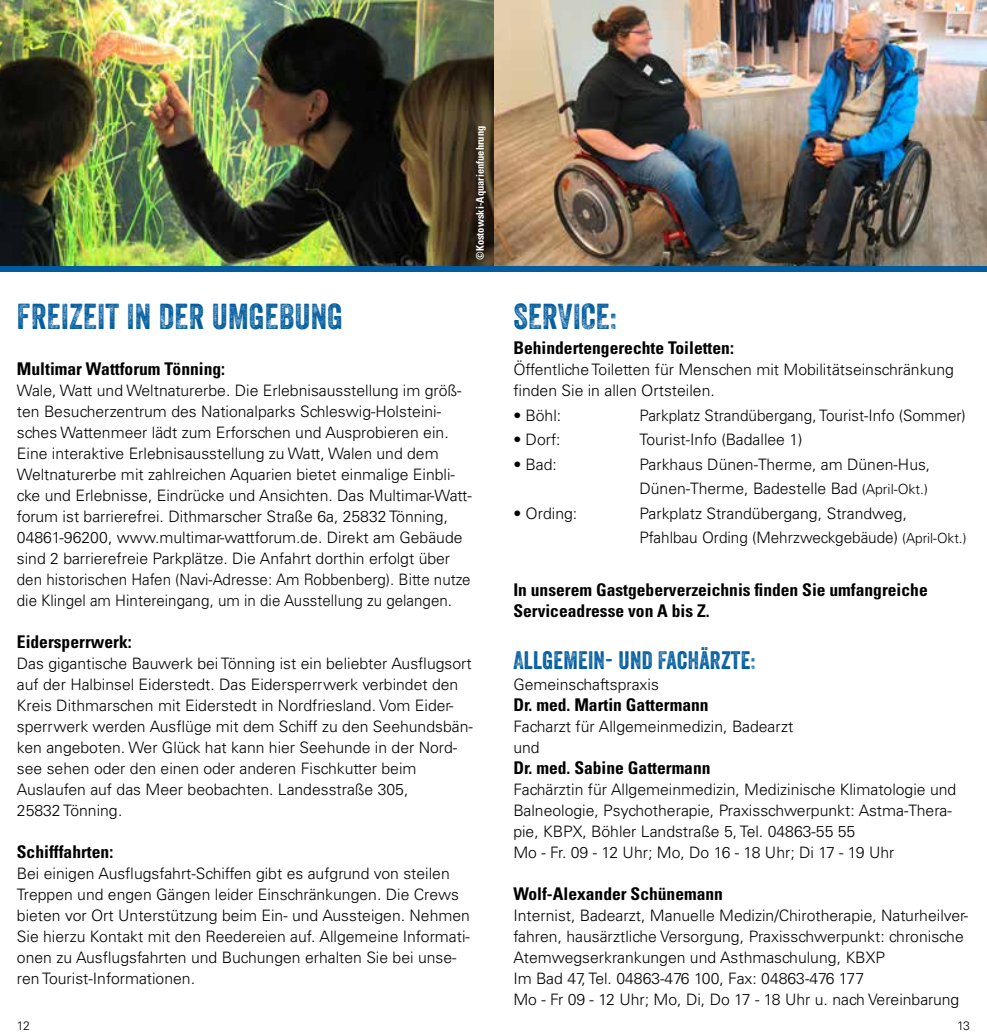
<style>
.page{position:relative;width:987px;height:1036px;background:#fff}
.page>*{position:absolute;margin:0;border:0;box-sizing:border-box;transform-origin:0 0}
.t1{font:35px "Veneer Two";letter-spacing:.01em;color:#005c9f}
.t2{font:24.5px "Veneer Two";letter-spacing:.01em;color:#005c9f}
.t3{font:700 condensed 17.5px/21px "Univers LT Std";color:#000}
.t4{font:300 15.75px/21px "Univers LT Std";color:#000}
.t5{font:300 12.25px "Univers LT Std";color:#000}
.t6{font:700 condensed 10.5px "Univers LT Std";color:#fff}
.s1{font-size:14px}
</style>
<div class="page">
<img style="left:0;top:0;width:986px;height:266px">
<div style="left:0;top:266px;width:493px;height:5px;background:#005b9f"></div>
<div style="left:478px;top:266px;width:508px;height:5px;background:#005b9f"></div>
<p class="t6" style="left:473px;top:260px;width:136px;rotate:-90deg">©Kostowski-Aquarienfuehrung</p>
<h1 class="t1" style="left:17px;top:295px;width:327px">FREIZEIT IN DER UMGEBUNG</h1>
<p class="t3" style="left:17px;top:358px;width:210px">Multimar Wattforum Tönning:</p>
<p class="t4" style="left:17px;top:380px;width:456px">Wale, Watt und Weltnaturerbe. Die Erlebnisausstellung im größ&shy;ten Besucherzentrum des Nationalparks Schleswig-Holsteini&shy;sches Wattenmeer lädt zum Erforschen und Ausprobieren ein.<br>Eine interaktive Erlebnisausstellung zu Watt, Walen und dem Weltnaturerbe mit zahlreichen Aquarien bietet einmalige Einbli&shy;cke und Erlebnisse, Eindrücke und Ansichten. Das Multimar-Watt&shy;forum ist barrierefrei. Dithmarscher Straße 6a, 25832 Tönning, 04861-96200, www.multimar-wattforum.de. Direkt am Gebäude sind 2 barrierefreie Parkplätze. Die Anfahrt dorthin erfolgt über den historischen Hafen (Navi-Adresse: Am Robbenberg). Bitte nutze die Klingel am Hintereingang, um in die Ausstellung zu gelangen.</p>
<p class="t3" style="left:17px;top:631px;width:116px">Eidersperrwerk:</p>
<p class="t4" style="left:17px;top:653px;width:457px">Das gigantische Bauwerk bei Tönning ist ein beliebter Ausflugsort auf der Halbinsel Eiderstedt. Das Eidersperrwerk verbindet den Kreis Dithmarschen mit Eiderstedt in Nordfriesland. Vom Eider&shy;sperrwerk werden Ausflüge mit dem Schiff zu den Seehundsbän&shy;ken angeboten. Wer Glück hat kann hier Seehunde in der Nord&shy;see sehen oder den einen oder anderen Fischkutter beim Auslaufen auf das Meer beobachten. Landesstraße 305,<br>25832 Tönning.</p>
<p class="t3" style="left:17px;top:841px;width:98px">Schifffahrten:</p>
<p class="t4" style="left:17px;top:863px;width:454px">Bei einigen Ausflugsfahrt-Schiffen gibt es aufgrund von steilen Treppen und engen Gängen leider Einschränkungen. Die Crews bieten vor Ort Unterstützung beim Ein- und Aussteigen. Nehmen Sie hierzu Kontakt mit den Reedereien auf. Allgemeine Informati&shy;onen zu Ausflugsfahrten und Buchungen erhalten Sie bei unse&shy;ren Tourist-Informationen.</p>
<h1 class="t1" style="left:513px;top:295px;width:105px">SERVICE:</h1>
<p class="t3" style="left:513px;top:337px;width:222px">Behindertengerechte Toiletten:</p>
<p class="t4" style="left:513px;top:359px;width:442px">Öffentliche Toiletten für Menschen mit Mobilitätseinschränkung finden Sie in allen Ortsteilen.</p>
<p class="t4" style="left:513px;top:404px;width:49px">• Böhl:</p>
<p class="t4" style="left:639px;top:404px;width:328px">Parkplatz Strandübergang, Tourist-Info (Sommer)</p>
<p class="t4" style="left:513px;top:429px;width:49px">• Dorf:</p>
<p class="t4" style="left:639px;top:429px;width:164px">Tourist-Info (Badallee 1)</p>
<p class="t4" style="left:513px;top:454px;width:45px">• Bad:</p>
<p class="t4" style="left:639px;top:452px;width:292px;line-height:24.5px">Parkhaus Dünen-Therme, am Dünen-Hus,<br>Dünen-Therme, Badestelle Bad <span class="s1">(April-Okt.)</span></p>
<p class="t4" style="left:513px;top:502px;width:65px">• Ording:</p>
<p class="t4" style="left:639px;top:501px;width:328px;line-height:24.5px">Parkplatz Strandübergang, Strandweg,<br>Pfahlbau Ording (Mehrzweckgebäude) <span class="s1">(April-Okt.)</span></p>
<p class="t3" style="left:513px;top:579px;width:416px">In unserem Gastgeberverzeichnis finden Sie umfangreiche<br>Serviceadresse von A bis Z.</p>
<h2 class="t2" style="left:513px;top:645px;width:243px">ALLGEMEIN- UND FACHÄRZTE:</h2>
<p class="t4" style="left:513px;top:674px;width:147px">Gemeinschaftspraxis</p>
<p class="t3" style="left:513px;top:694px;width:197px">Dr. med. Martin Gattermann</p>
<p class="t4" style="left:513px;top:716px;width:281px">Facharzt für Allgemeinmedizin, Badearzt und</p>
<p class="t3" style="left:513px;top:757px;width:199px">Dr. med. Sabine Gattermann</p>
<p class="t4" style="left:513px;top:779px;width:444px">Fachärztin für Allgemeinmedizin, Medizinische Klimatologie und Balneologie, Psychotherapie, Praxisschwerpunkt: Astma-Thera&shy;pie, KBPX, Böhler Landstraße 5, Tel. 04863-55 55<br>Mo - Fr. 09 - 12 Uhr; Mo, Do 16 - 18 Uhr; Di 17 - 19 Uhr</p>
<p class="t3" style="left:513px;top:883px;width:211px">Wolf-Alexander Schünemann</p>
<p class="t4" style="left:513px;top:905px;width:456px">Internist, Badearzt, Manuelle Medizin/Chirotherapie, Naturheilver&shy;fahren, hausärztliche Versorgung, Praxisschwerpunkt: chronische Atemwegserkrankungen und Asthmaschulung, KBXP<br>Im Bad 47, Tel. 04863-476 100, Fax: 04863-476 177<br>Mo - Fr 09 - 12 Uhr; Mo, Di, Do 17 - 18 Uhr u. nach Vereinbarung</p>
<p class="t5" style="left:17px;top:1019px;width:15px">12</p>
<p class="t5" style="left:956px;top:1019px;width:15px">13</p>
</div>
